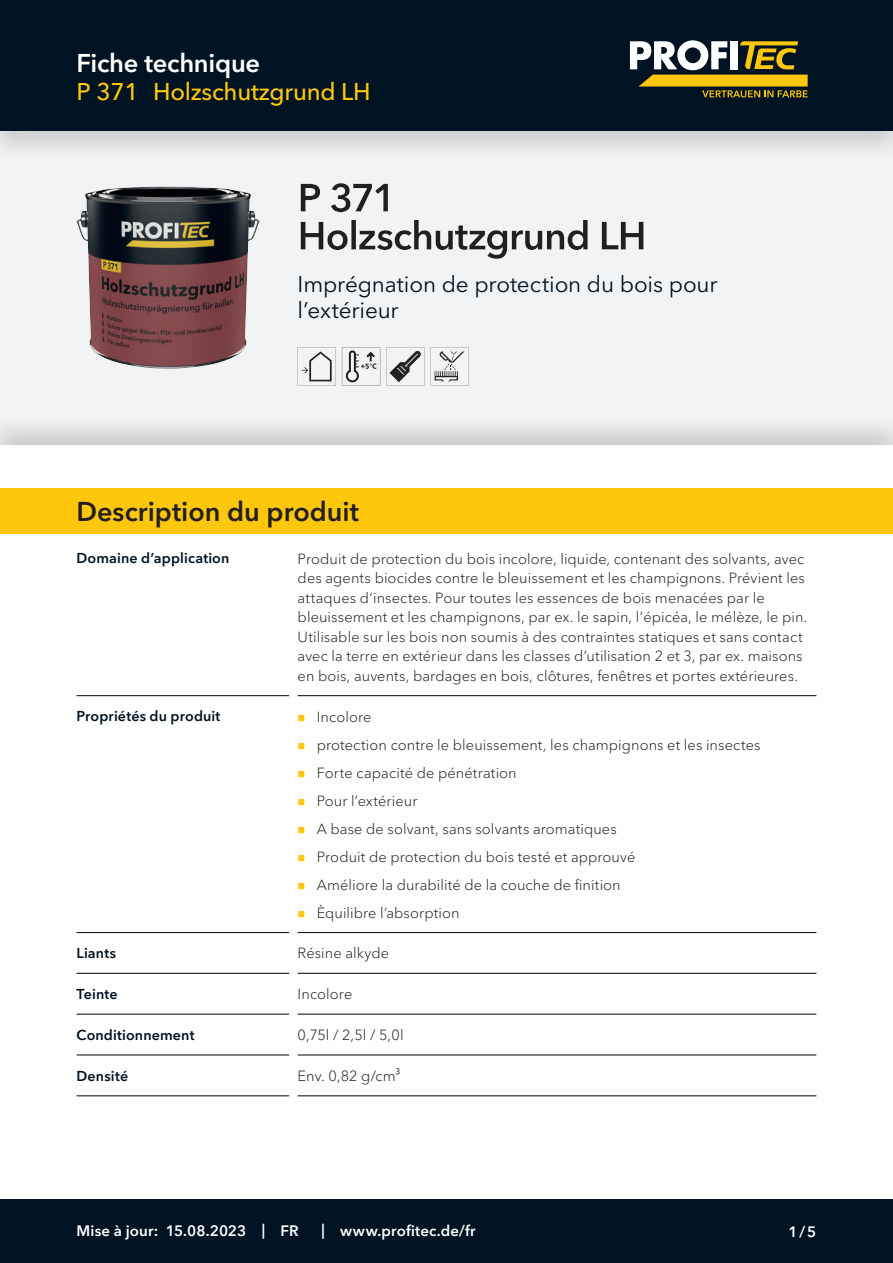
<style>
.page{position:relative;width:893px;height:1263px;background:#fff}
.page>*{position:absolute;margin:0;border:0;box-sizing:border-box;transform-origin:0 0}
.CB_AF_Kapitel_Ueberschrift{font:600 27px "Avenir Next Cyr";color:#231f20}
.CB_AF_Kopf_TM{font:600 25.5px "Avenir Next Cyr";letter-spacing:-.01em;color:#fff}
.CB_AF_Kopf_Produktname_klein{font:500 24px "Avenir Next Cyr";letter-spacing:-.01em;color:#fec70c}
.t1{font:22.5px/25.5px "Avenir Next Cyr";letter-spacing:-.005em;color:#001322}
.CB_AF_Fuss_Stand_linksb{font:600 15px "Avenir Next Cyr";letter-spacing:.01em;color:#fff}
.CB_AF_Text_Standard{font:300 14.7px/19.5px "Avenir Next Cyr";letter-spacing:.005em;color:#231f20}
.CB_AF_Abschnitt_Ueberschrift{font:600 14.25px "Avenir Next Cyr";letter-spacing:.01em;color:#001322}
</style>
<div class="page">
<div style="left:0;top:0;width:893px;height:131px;background:#001322"></div>
<div style="left:0;top:1199px;width:893px;height:64px;background:#001322"></div>
<svg style="left:630px;top:40px;width:178px;height:58px"></svg>
<div style="left:0;top:122px;width:893px;height:328px;background:#231f20;opacity:.2"></div>
<hr style="left:77px;top:695px;width:212px;height:1px;background:#231f20">
<hr style="left:298px;top:695px;width:518px;height:1px;background:#231f20">
<hr style="left:77px;top:932px;width:212px;height:1px;background:#231f20">
<hr style="left:298px;top:932px;width:518px;height:1px;background:#231f20">
<hr style="left:77px;top:973px;width:212px;height:1px;background:#231f20">
<hr style="left:298px;top:973px;width:518px;height:1px;background:#231f20">
<hr style="left:77px;top:1013px;width:212px;height:2px;background:#231f20">
<hr style="left:298px;top:1013px;width:518px;height:2px;background:#231f20">
<hr style="left:77px;top:1054px;width:212px;height:1px;background:#231f20">
<hr style="left:298px;top:1054px;width:518px;height:1px;background:#231f20">
<hr style="left:77px;top:1095px;width:212px;height:1px;background:#231f20">
<hr style="left:298px;top:1095px;width:518px;height:1px;background:#231f20">
<div style="left:0;top:488px;width:893px;height:45px;background:#fec70c"></div>
<p class="CB_AF_Kopf_TM" style="left:77px;top:47px;width:185px">Fiche technique</p>
<p class="CB_AF_Kopf_Produktname_klein" style="left:77px;top:78px;width:64px">P 371</p>
<p class="CB_AF_Kopf_Produktname_klein" style="left:153px;top:78px;width:219px">Holzschutzgrund LH</p>
<h3 class="t1" style="left:298px;top:271px;width:421px">Imprégnation de protection du bois pour l’extérieur</h3>
<p class="CB_AF_Kapitel_Ueberschrift" style="left:77px;top:495px;width:284px">Description du produit</p>
<p class="CB_AF_Abschnitt_Ueberschrift" style="left:77px;top:550px;width:154px">Domaine d’application</p>
<p class="CB_AF_Text_Standard" style="left:298px;top:549px;width:511px">Produit de protection du bois incolore, liquide, contenant des solvants, avec des agents biocides contre le bleuissement et les champignons. Prévient les attaques d’insectes. Pour toutes les essences de bois menacées par le bleuissement et les champignons, par ex. le sapin, l’épicéa, le mélèze, le pin.<br>Utilisable sur les bois non soumis à des contraintes statiques et sans contact avec la terre en extérieur dans les classes d’utilisation 2 et 3, par ex. maisons en bois, auvents, bardages en bois, clôtures, fenêtres et portes extérieures.</p>
<p class="CB_AF_Abschnitt_Ueberschrift" style="left:77px;top:708px;width:145px">Propriétés du produit</p>
<p class="CB_AF_Text_Standard" style="left:317px;top:707px;width:56px">Incolore</p>
<p class="CB_AF_Text_Standard" style="left:317px;top:735px;width:445px">protection contre le bleuissement, les champignons et les insectes</p>
<p class="CB_AF_Text_Standard" style="left:317px;top:763px;width:201px">Forte capacité de pénétration</p>
<p class="CB_AF_Text_Standard" style="left:317px;top:791px;width:102px">Pour l’extérieur</p>
<p class="CB_AF_Text_Standard" style="left:317px;top:819px;width:301px">A base de solvant, sans solvants aromatiques</p>
<p class="CB_AF_Text_Standard" style="left:317px;top:847px;width:320px">Produit de protection du bois testé et approuvé</p>
<p class="CB_AF_Text_Standard" style="left:317px;top:875px;width:305px">Améliore la durabilité de la couche de finition</p>
<p class="CB_AF_Text_Standard" style="left:317px;top:903px;width:144px">Èquilibre l’absorption</p>
<p class="CB_AF_Abschnitt_Ueberschrift" style="left:77px;top:944px;width:41px">Liants</p>
<p class="CB_AF_Text_Standard" style="left:298px;top:943px;width:93px">Résine alkyde</p>
<p class="CB_AF_Abschnitt_Ueberschrift" style="left:77px;top:985px;width:43px">Teinte</p>
<p class="CB_AF_Text_Standard" style="left:298px;top:984px;width:56px">Incolore</p>
<p class="CB_AF_Abschnitt_Ueberschrift" style="left:77px;top:1026px;width:120px">Conditionnement</p>
<p class="CB_AF_Text_Standard" style="left:298px;top:1025px;width:107px">0,75l / 2,5l / 5,0l</p>
<p class="CB_AF_Abschnitt_Ueberschrift" style="left:77px;top:1067px;width:53px">Densité</p>
<p class="CB_AF_Text_Standard" style="left:298px;top:1066px;width:104px">Env. 0,82 g/cm³</p>
<p class="CB_AF_Fuss_Stand_linksb" style="left:77px;top:1222px;width:83px">Mise à jour:</p>
<p class="CB_AF_Fuss_Stand_linksb" style="left:166px;top:1222px;width:82px">15.08.2023</p>
<p class="CB_AF_Fuss_Stand_linksb" style="left:262px;top:1221px;width:5px">|</p>
<p class="CB_AF_Fuss_Stand_linksb" style="left:281px;top:1222px;width:20px">FR</p>
<p class="CB_AF_Fuss_Stand_linksb" style="left:321px;top:1221px;width:5px">|</p>
<p class="CB_AF_Fuss_Stand_linksb" style="left:340px;top:1222px;width:137px">www.profitec.de/fr</p>
<p class="CB_AF_Fuss_Stand_linksb" style="left:788px;top:1222px;width:29px">1/5</p>
</div>
